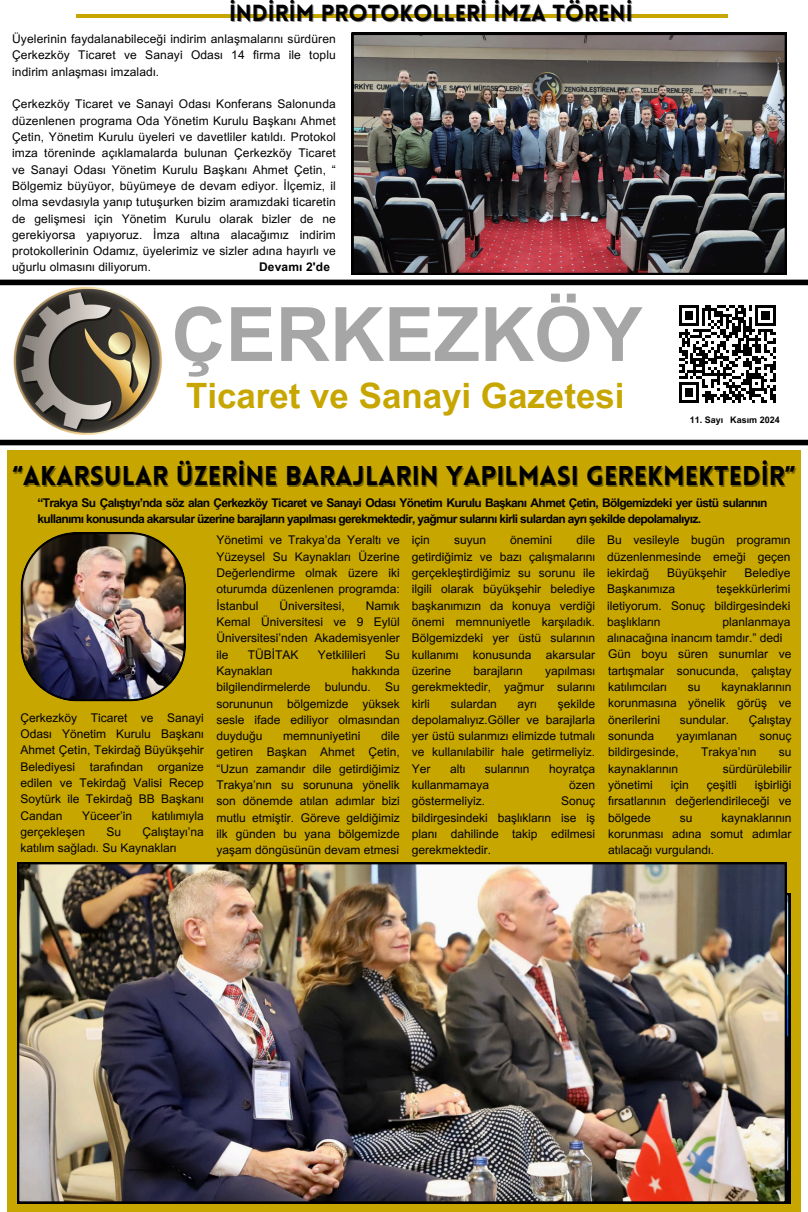
<style>
.page{position:relative;width:808px;height:1212px;background:#fff}
.page>*{position:absolute;margin:0;border:0;box-sizing:border-box;transform-origin:0 0}
.t1{font:700 75px "Arial MT Pro";color:#a6a6a6}
.t2{font:700 34.88px "Arial MT Pro";color:#c7a600}
.t3{font:900 26.55px "Lovelo";color:#000}
.t4{font:900 22.73px "Lovelo";color:#000}
.t5{font:12px/16.4px "Arial MT Pro";color:#000;text-align:justify}
.t6{font:700 12px/16.4px "Arial MT Pro";letter-spacing:-.055em;color:#000}
.t7{font:700 12px "Arial MT Pro";letter-spacing:.01em;color:#000}
.t8{font:700 9px "Arial MT Pro";color:#000}
</style>
<div class="page">
<img style="left:13px;top:312px;width:149px;height:100px">
<svg style="left:0;top:279px;width:808px;height:33px"></svg>
<svg style="left:0;top:412px;width:808px;height:60px"></svg>
<div style="left:7px;top:450px;width:793px;height:762px;background:#c7a600"></div>
<div style="left:675px;top:302px;width:104px;height:104px;background:#fff"></div>
<svg style="left:679px;top:305px;width:97px;height:98px"></svg>
<hr style="left:76px;top:14px;width:651px;height:4px;background:#c7a600">
<img style="left:17px;top:862px;width:770px;height:341px">
<img style="left:21px;top:532px;width:165px;height:169px">
<img style="left:351px;top:33px;width:436px;height:242px">
<p class="t4" style="left:229px;top:4px;width:405px">İNDİRİM PROTOKOLLERİ İMZA TÖRENİ</p>
<h2 class="t5" style="left:12px;top:32px;width:325px">Üyelerinin faydalanabileceği indirim anlaşmalarını sürdüren Çerkezköy Ticaret ve Sanayi Odası 14 firma ile toplu indirim anlaşması imzaladı.</h2>
<p class="t5" style="left:12px;top:97px;width:325px">Çerkezköy Ticaret ve Sanayi Odası Konferans Salonunda düzenlenen programa Oda Yönetim Kurulu Başkanı Ahmet Çetin, Yönetim Kurulu üyeleri ve davetliler katıldı. Protokol imza töreninde açıklamalarda bulunan Çerkezköy Ticaret ve Sanayi Odası Yönetim Kurulu Başkanı Ahmet Çetin, “ Bölgemiz büyüyor, büyümeye de devam ediyor. İlçemiz, il olma sevdasıyla yanıp tutuşurken bizim aramızdaki ticaretin de gelişmesi için Yönetim Kurulu olarak bizler de ne gerekiyorsa yapıyoruz. İmza altına alacağımız indirim protokollerinin Odamız, üyelerimiz ve sizler adına hayırlı ve uğurlu olmasını diliyorum.</p>
<p class="t7" style="left:259px;top:263px;width:72px">Devamı 2'de</p>
<p class="t1" style="left:172px;top:306px;width:472px">ÇERKEZKÖY</p>
<h4 class="t2" style="left:186px;top:382px;width:435px">Ticaret ve Sanayi Gazetesi</h4>
<h6 class="t8" style="left:690px;top:416px;width:35px">11. Sayı</h6>
<h6 class="t8" style="left:730px;top:416px;width:51px">Kasım 2024</h6>
<p class="t3" style="left:12px;top:465px;width:785px">“AKARSULAR ÜZERİNE BARAJLARIN YAPILMASI GEREKMEKTEDİR”</p>
<p class="t6" style="left:37px;top:496px;width:731px">“Trakya Su Çalıştıyı’nda söz alan Çerkezköy Ticaret ve Sanayi Odası Yönetim Kurulu Başkanı Ahmet Çetin, Bölgemizdeki yer üstü sularının kullanımı konusunda akarsular üzerine barajların yapılması gerekmektedir, yağmur sularını kirli sulardan ayrı şekilde depolamalıyız.</p>
<h1 class="t5" style="left:21px;top:711px;width:185px">Çerkezköy Ticaret ve Sanayi Odası Yönetim Kurulu Başkanı Ahmet Çetin, Tekirdağ Büyükşehir Belediyesi</h1>
<h1 class="t5" style="left:21px;top:760px;width:185px;text-indent:69px">tarafından organize edilen ve Tekirdağ Valisi Recep Soytürk ile Tekirdağ BB Başkanı Candan</h1>
<h1 class="t5" style="left:82px;top:808px;width:52px">Yüceer’in</h1>
<h1 class="t5" style="left:152px;top:808px;width:53px">katılımıyla</h1>
<h1 class="t5" style="left:21px;top:825px;width:66px">gerçekleşen</h1>
<h1 class="t5" style="left:107px;top:825px;width:16px">Su</h1>
<h1 class="t5" style="left:21px;top:825px;width:185px;text-indent:122px">Çalıştayı’na katılım sağladı. Su Kaynakları</h1>
<p class="t5" style="left:216px;top:533px;width:185px">Yönetimi ve Trakya’da Yeraltı ve Yüzeysel Su Kaynakları Üzerine Değerlendirme olmak üzere iki oturumda düzenlenen programda:<br>İstanbul</p>
<p class="t5" style="left:279px;top:599px;width:67px">Üniversitesi,</p>
<p class="t5" style="left:216px;top:599px;width:185px;text-indent:149px">Namık Kemal Üniversitesi ve 9 Eylül Üniversitesi’nden Akademisyenler ile</p>
<p class="t5" style="left:248px;top:647px;width:52px">TÜBİTAK</p>
<p class="t5" style="left:318px;top:647px;width:48px">Yetkilileri</p>
<p class="t5" style="left:385px;top:647px;width:16px">Su</p>
<p class="t5" style="left:216px;top:664px;width:58px">Kaynakları</p>
<p class="t5" style="left:216px;top:664px;width:185px;text-indent:135px">hakkında bilgilendirmelerde bulundu. Su sorununun bölgemizde yüksek sesle ifade ediliyor olmasından duyduğu</p>
<p class="t5" style="left:216px;top:729px;width:185px;text-indent:165px">dile getiren Başkan Ahmet Çetin, “Uzun zamandır dile getirdiğimiz Trakya’nın su sorununa yönelik son dönemde atılan adımlar bizi mutlu etmiştir. Göreve geldiğimiz ilk günden bu yana bölgemizde yaşam döngüsünün devam etmesi</p>
<p class="t5" style="left:283px;top:729px;width:77px">memnuniyetini</p>
<p class="t5" style="left:412px;top:533px;width:19px">için</p>
<p class="t5" style="left:454px;top:533px;width:34px">suyun</p>
<p class="t5" style="left:510px;top:533px;width:42px">önemini</p>
<p class="t5" style="left:412px;top:533px;width:185px;text-indent:165px">dile getirdiğimiz ve bazı çalışmalarını gerçekleştirdiğimiz su sorunu ile ilgili olarak büyükşehir belediye başkanımızın da konuya verdiği önemi memnuniyetle karşıladık.<br>Bölgemizdeki yer üstü sularının kullanımı konusunda akarsular üzerine</p>
<p class="t5" style="left:412px;top:664px;width:185px;text-indent:133px">yapılması gerekmektedir, yağmur sularını kirli</p>
<p class="t5" style="left:473px;top:664px;width:51px">barajların</p>
<p class="t5" style="left:412px;top:696px;width:185px;text-indent:146px">şekilde depolamalıyız.Göller ve barajlarla yer üstü sularımızı elimizde tutmalı ve kullanılabilir hale getirmeliyiz.<br>Yer</p>
<p class="t5" style="left:451px;top:696px;width:48px">sulardan</p>
<p class="t5" style="left:517px;top:696px;width:21px">ayrı</p>
<p class="t5" style="left:450px;top:762px;width:17px">altı</p>
<p class="t5" style="left:485px;top:762px;width:46px">sularının</p>
<p class="t5" style="left:549px;top:762px;width:48px">hoyratça</p>
<p class="t5" style="left:412px;top:778px;width:79px">kullanmamaya</p>
<p class="t5" style="left:569px;top:778px;width:28px">özen</p>
<p class="t5" style="left:412px;top:794px;width:75px">göstermeliyiz.</p>
<p class="t5" style="left:412px;top:794px;width:185px;text-indent:149px">Sonuç bildirgesindeki başlıkların ise iş planı dahilinde takip edilmesi gerekmektedir.</p>
<h5 class="t5" style="left:607px;top:533px;width:185px">Bu vesileyle bugün programın düzenlenmesinde emeği geçen iekirdağ</h5>
<h5 class="t5" style="left:667px;top:566px;width:61px">Büyükşehir</h5>
<h5 class="t5" style="left:744px;top:566px;width:48px">Belediye</h5>
<h5 class="t5" style="left:607px;top:582px;width:70px">Başkanımıza</h5>
<h5 class="t5" style="left:607px;top:582px;width:183px;text-indent:109px">teşekkürlerimi iletiyorum. Sonuç bildirgesindeki başlıkların</h5>
<h5 class="t5" style="left:607px;top:615px;width:185px;text-indent:115px">planlanmaya alınacağına inancım tamdır.” dedi</h5>
<p class="t5" style="left:608px;top:647px;width:185px">Gün boyu süren sunumlar ve tartışmalar sonucunda, çalıştay katılımcıları</p>
<p class="t5" style="left:608px;top:680px;width:185px;text-indent:113px">kaynaklarının korunmasına yönelik görüş ve önerilerini</p>
<p class="t5" style="left:688px;top:680px;width:14px">su</p>
<p class="t5" style="left:680px;top:713px;width:51px">sundular.</p>
<p class="t5" style="left:748px;top:713px;width:44px">Çalıştay</p>
<p class="t5" style="left:608px;top:729px;width:48px">sonunda</p>
<p class="t5" style="left:676px;top:729px;width:62px">yayımlanan</p>
<p class="t5" style="left:759px;top:729px;width:34px">sonuç</p>
<p class="t5" style="left:608px;top:745px;width:72px">bildirgesinde,</p>
<p class="t5" style="left:701px;top:745px;width:57px">Trakya’nın</p>
<p class="t5" style="left:778px;top:745px;width:14px">su</p>
<p class="t5" style="left:608px;top:762px;width:72px">kaynaklarının</p>
<p class="t5" style="left:722px;top:762px;width:70px">sürdürülebilir</p>
<p class="t5" style="left:608px;top:778px;width:45px">yönetimi</p>
<p class="t5" style="left:671px;top:778px;width:19px">için</p>
<p class="t5" style="left:707px;top:778px;width:30px">çeşitli</p>
<p class="t5" style="left:608px;top:778px;width:185px;text-indent:147px">işbirliği fırsatlarının değerlendirileceği ve bölgede</p>
<p class="t5" style="left:608px;top:810px;width:185px;text-indent:113px">kaynaklarının korunması adına somut adımlar atılacağı vurgulandı.</p>
<p class="t5" style="left:680px;top:810px;width:14px">su</p>
</div>
